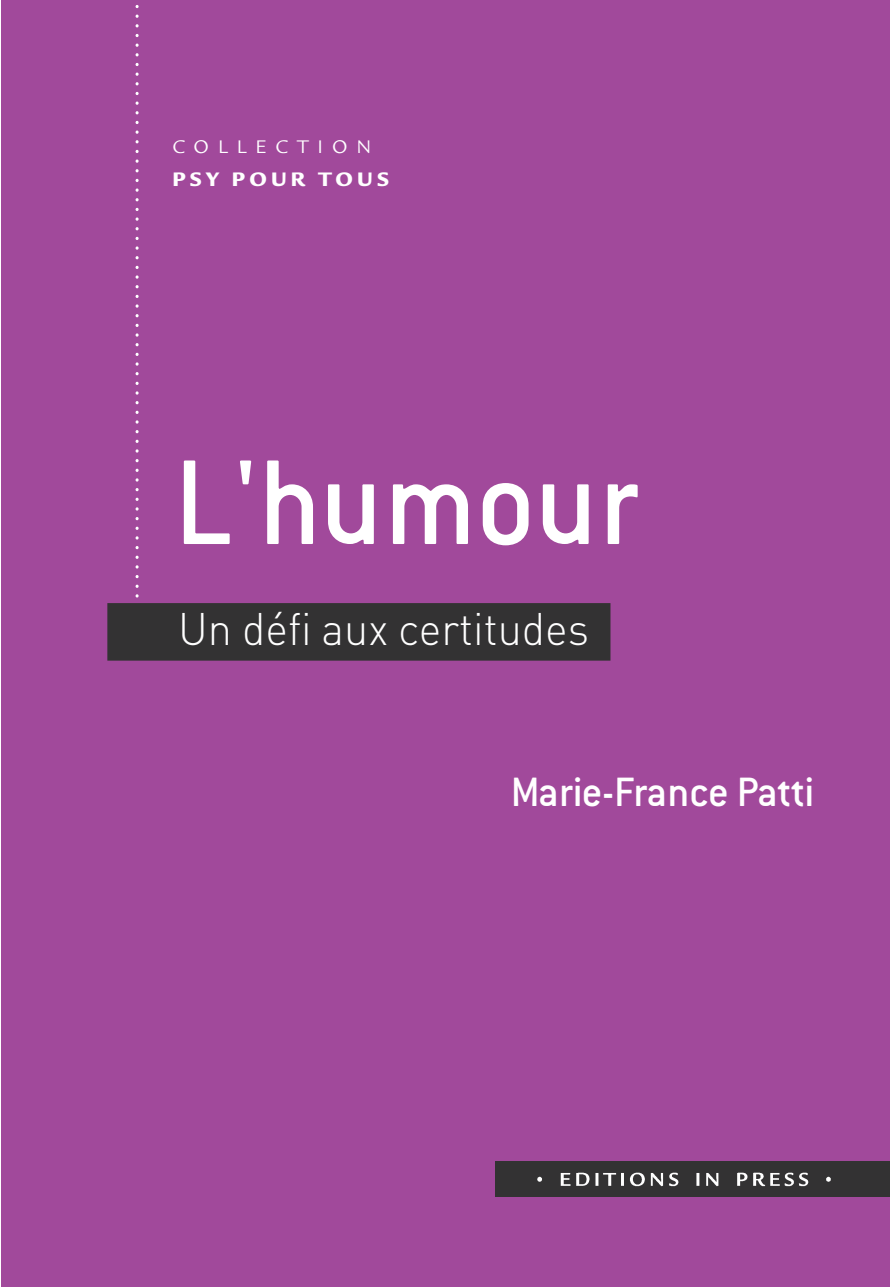
<style>
.page{position:relative;width:890px;height:1287px;background:#fff}
.page>*{position:absolute;margin:0;border:0;box-sizing:border-box;transform-origin:0 0}
.t1{font:500 132.5px "Conduit ITC";letter-spacing:.005em;color:#fff;scale:.96 1}
.t2{font:300 45px "DIN";color:#fff;scale:.96 1}
.t3{font:500 45px "Conduit ITC";letter-spacing:-.01em;color:#fff}
.t4{font:21.25px "Legacy San ITC Ultr";letter-spacing:.2em;color:#fff}
.t5{font:19.75px "Legacy San ITC";letter-spacing:.46em;color:#fff}
</style>
<div class="page">
<div style="left:1px;top:0;width:889px;height:1286px;background:#a1499b"></div>
<div style="left:495px;top:1160px;width:395px;height:35px;background:#333233"></div>
<img style="left:537px;top:1172px;width:294px;height:15px">
<svg style="left:135px;top:5px;width:4px;height:593px"></svg>
<div style="left:107px;top:603px;width:503px;height:57px;background:#333233"></div>
<p class="t5" style="left:172px;top:136px;width:200px">COLLECTION</p>
<p class="t4" style="left:172px;top:166px;width:218px">PSY POUR TOUS</p>
<h1 class="t1" style="left:174px;top:428px;width:485px">L'humour</h1>
<p class="t2" style="left:178px;top:601px;width:429px">Un défi aux certitudes</p>
<p class="t3" style="left:510px;top:766px;width:305px">Marie-France Patti</p>
</div>
